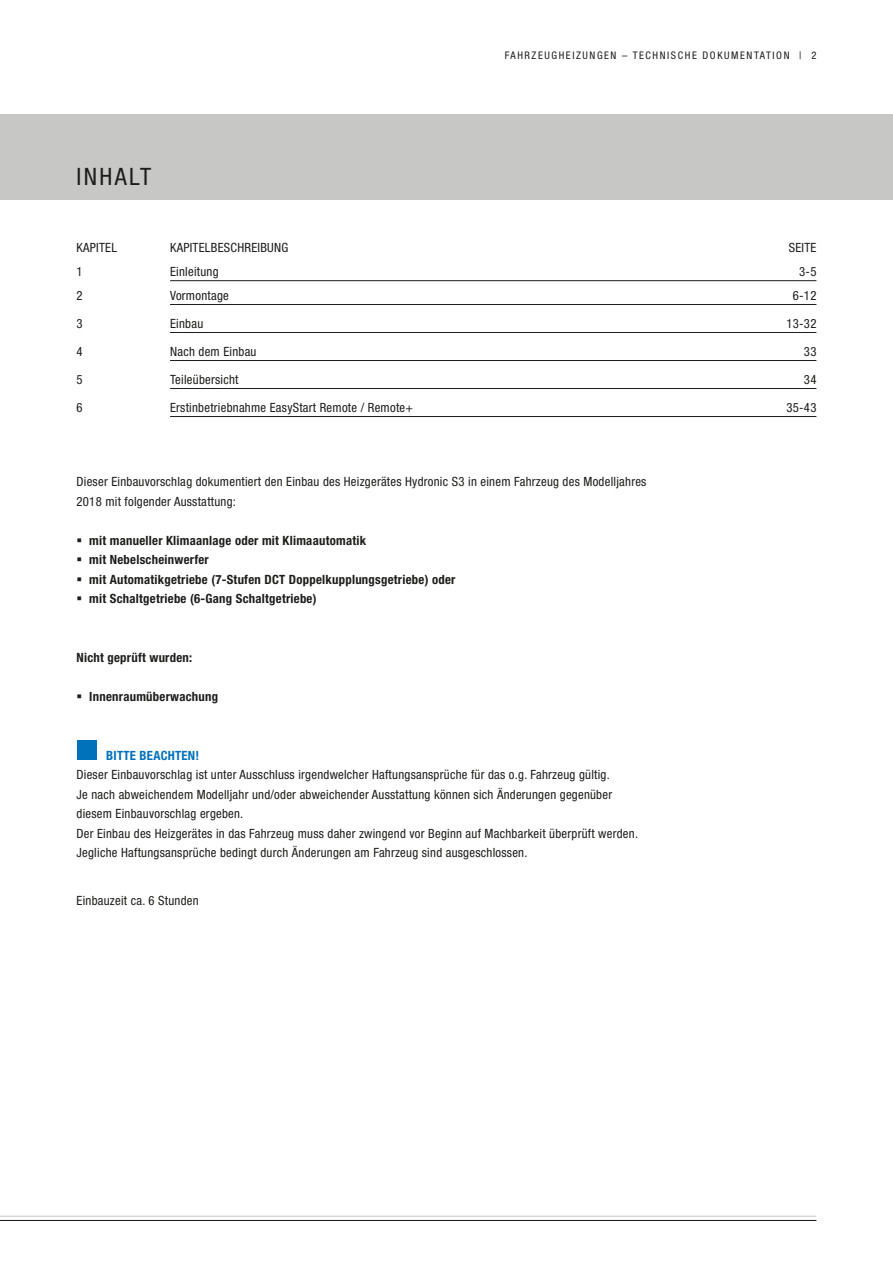
<style>
.page{position:relative;width:893px;height:1263px;background:#fff}
.page>*{position:absolute;margin:0;border:0;box-sizing:border-box;transform-origin:0 0}
.t1{font:condensed 24px "Helvetica Neue LT";letter-spacing:.1em;color:#1d1d1b}
.t2{font:condensed 12.75px/19.5px "Helvetica Neue LT";letter-spacing:.02em;color:#1d1d1b}
.t3{font:700 condensed 12.75px/19.5px "Helvetica Neue LT";letter-spacing:.02em;color:#1d1d1b}
.t4{font:700 condensed 12.75px "Helvetica Neue LT";letter-spacing:.02em;color:#0071bb}
.t5{font:condensed 10.5px "Helvetica Neue LT";letter-spacing:.15em;color:#1d1d1b}
</style>
<div class="page">
<div style="left:0;top:115px;width:893px;height:85px;background:#c7c7c6"></div>
<hr style="left:0;top:1216px;width:816px;height:1px;background:#c7c7c6">
<hr style="left:0;top:1220px;width:816px;height:1px;background:#1d1d1b">
<div style="left:77px;top:740px;width:20px;height:20px;background:#0071bb"></div>
<hr style="left:170px;top:280px;width:646px;height:1px;background:#1d1d1b">
<hr style="left:170px;top:304px;width:646px;height:1px;background:#1d1d1b">
<hr style="left:170px;top:332px;width:646px;height:1px;background:#1d1d1b">
<hr style="left:170px;top:360px;width:646px;height:1px;background:#1d1d1b">
<hr style="left:170px;top:388px;width:646px;height:1px;background:#1d1d1b">
<hr style="left:170px;top:416px;width:646px;height:1px;background:#1d1d1b">
<h1 class="t1" style="left:77px;top:162px;width:76px">INHALT</h1>
<p class="t5" style="left:505px;top:50px;width:313px">FAHRZEUGHEIZUNGEN – TECHNISCHE DOKUMENTATION | 2</p>
<p class="t2" style="left:77px;top:238px;width:42px">KAPITEL</p>
<p class="t2" style="left:170px;top:238px;width:120px">KAPITELBESCHREIBUNG</p>
<p class="t2" style="left:789px;top:238px;width:29px">SEITE</p>
<p class="t2" style="left:77px;top:262px;width:8px">1</p>
<p class="t2" style="left:170px;top:262px;width:50px">Einleitung</p>
<p class="t2" style="left:799px;top:262px;width:19px">3-5</p>
<p class="t2" style="left:77px;top:286px;width:8px">2</p>
<p class="t2" style="left:170px;top:286px;width:60px">Vormontage</p>
<p class="t2" style="left:793px;top:286px;width:25px">6-12</p>
<p class="t2" style="left:77px;top:314px;width:8px">3</p>
<p class="t2" style="left:170px;top:314px;width:35px">Einbau</p>
<p class="t2" style="left:786px;top:314px;width:31px">13-32</p>
<p class="t2" style="left:77px;top:342px;width:8px">4</p>
<p class="t2" style="left:170px;top:342px;width:88px">Nach dem Einbau</p>
<p class="t2" style="left:804px;top:342px;width:14px">33</p>
<p class="t2" style="left:77px;top:370px;width:8px">5</p>
<p class="t2" style="left:170px;top:370px;width:70px">Teileübersicht</p>
<p class="t2" style="left:804px;top:370px;width:14px">34</p>
<p class="t2" style="left:77px;top:398px;width:8px">6</p>
<p class="t2" style="left:170px;top:398px;width:245px">Erstinbetriebnahme EasyStart Remote / Remote+</p>
<p class="t2" style="left:786px;top:398px;width:31px">35-43</p>
<p class="t2" style="left:77px;top:472px;width:571px">Dieser Einbauvorschlag dokumentiert den Einbau des Heizgerätes Hydronic S3 in einem Fahrzeug des Modelljahres<br>2018 mit folgender Ausstattung:</p>
<p class="t3" style="left:89px;top:530px;width:368px">mit manueller Klimaanlage oder mit Klimaautomatik<br>mit Nebelscheinwerfer<br>mit Automatikgetriebe (7-Stufen DCT Doppelkupplungsgetriebe) oder mit Schaltgetriebe (6-Gang Schaltgetriebe)</p>
<p class="t3" style="left:76px;top:647px;width:117px">Nicht geprüft wurden:</p>
<p class="t3" style="left:89px;top:686px;width:130px">Innenraumüberwachung</p>
<p class="t4" style="left:106px;top:747px;width:94px">BITTE BEACHTEN!</p>
<p class="t2" style="left:77px;top:765px;width:563px">Dieser Einbauvorschlag ist unter Ausschluss irgendwelcher Haftungsansprüche für das o.g. Fahrzeug gültig.<br>Je nach abweichendem Modelljahr und/oder abweichender Ausstattung können sich Änderungen gegenüber diesem Einbauvorschlag ergeben.<br>Der Einbau des Heizgerätes in das Fahrzeug muss daher zwingend vor Beginn auf Machbarkeit überprüft werden.<br>Jegliche Haftungsansprüche bedingt durch Änderungen am Fahrzeug sind ausgeschlossen.</p>
<p class="t2" style="left:77px;top:890px;width:124px">Einbauzeit ca. 6 Stunden</p>
</div>
